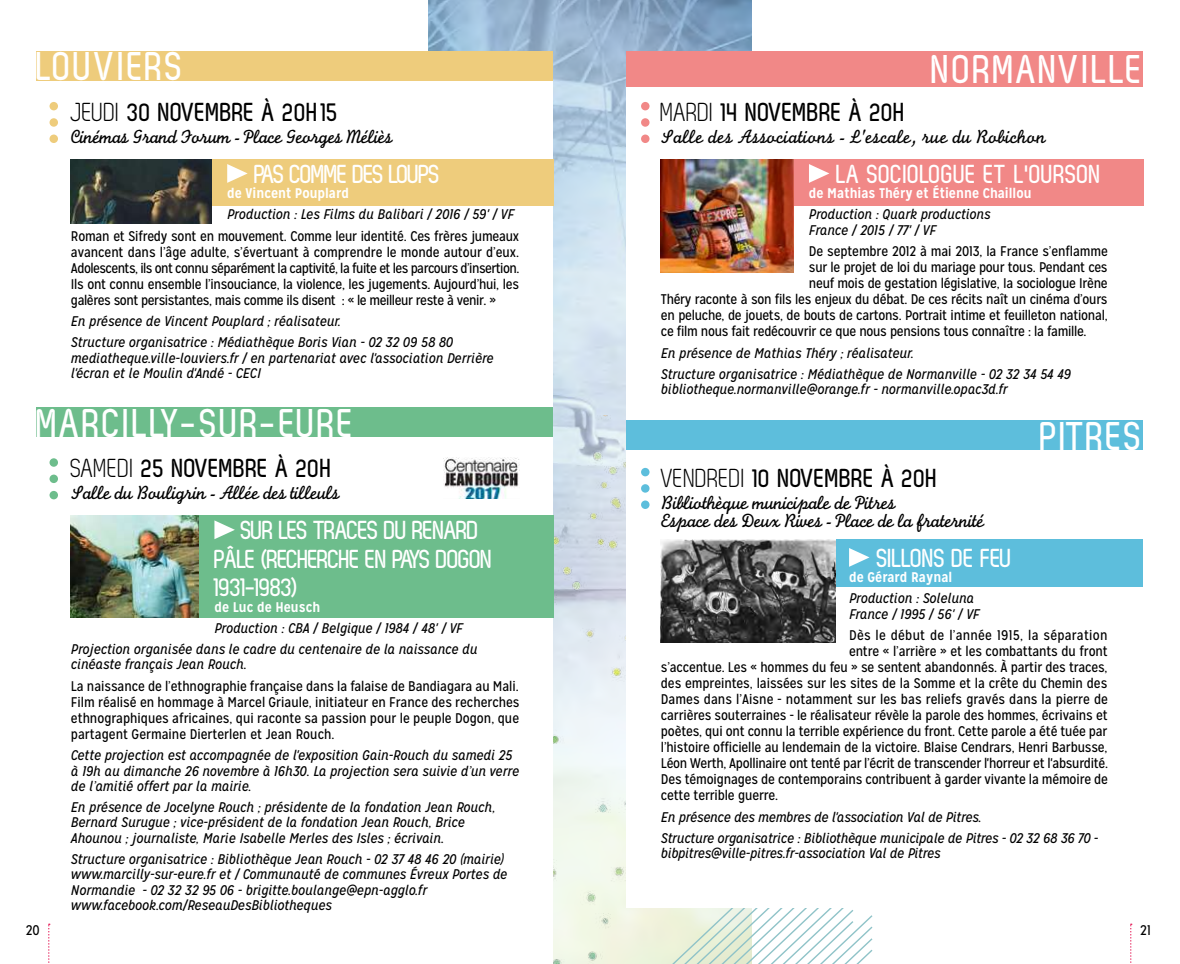
<style>
.page{position:relative;width:1180px;height:964px;background:#fff}
.page>*{position:absolute;margin:0;border:0;box-sizing:border-box;transform-origin:0 0}
.t1{font:700 40px "Zag";letter-spacing:.05em;color:#fff}
.t2{font:700 26px "Zag";color:#000}
.t3{font:700 26px/28.6px "Zag";letter-spacing:-.04em;color:#fff}
.t4{font:700 26px "Zag";color:#fff}
.t5{font:700 26px "Zag";letter-spacing:-.02em;color:#fff}
.t6{font:20px/18px "Monoline Script MT Std";letter-spacing:-.03em;color:#000}
.t7{font:20px "Monoline Script MT Std";color:#000}
.t8{font:14px/16px "Mission Gothic";letter-spacing:-.01em;color:#000;text-align:justify}
.t9{font:italic 14px/15.4px "Mission Gothic";color:#000}
.t10{font:700 14px "Mission Gothic";color:#fff}
.t11{font:14px "Mission Gothic";letter-spacing:.02em;color:#000}
.s1{font-family:"Zag Normal";font-weight:400}
</style>
<div class="page">
<img style="left:428px;top:0;width:323px;height:415px">
<img style="left:553px;top:415px;width:73px;height:549px">
<svg style="left:562px;top:832px;width:311px;height:132px"></svg>
<div style="left:37px;top:51px;width:516px;height:913px;background:#fff"></div>
<div style="left:626px;top:51px;width:516px;height:856px;background:#fff"></div>
<div style="left:71px;top:159px;width:482px;height:46px;background:#eecc7c"></div>
<div style="left:71px;top:515px;width:482px;height:103px;background:#6dbd8c"></div>
<svg style="left:227px;top:164px;width:21px;height:19px"></svg>
<svg style="left:214px;top:520px;width:21px;height:19px"></svg>
<div style="left:37px;top:51px;width:516px;height:29px;background:#eecc7c"></div>
<div style="left:37px;top:407px;width:516px;height:30px;background:#6dbd8c"></div>
<svg style="left:49px;top:102px;width:9px;height:41px"></svg>
<svg style="left:49px;top:458px;width:9px;height:41px"></svg>
<img style="left:71px;top:159px;width:140px;height:65px">
<img style="left:71px;top:515px;width:127px;height:103px">
<div style="left:626px;top:420px;width:516px;height:30px;background:#5dbedc"></div>
<div style="left:825px;top:539px;width:317px;height:48px;background:#5dbedc"></div>
<svg style="left:849px;top:548px;width:20px;height:19px"></svg>
<svg style="left:641px;top:468px;width:8px;height:41px"></svg>
<img style="left:660px;top:539px;width:175px;height:103px">
<div style="left:660px;top:159px;width:482px;height:46px;background:#f18887"></div>
<svg style="left:809px;top:164px;width:20px;height:19px"></svg>
<div style="left:626px;top:51px;width:516px;height:35px;background:#f18887"></div>
<svg style="left:641px;top:102px;width:8px;height:41px"></svg>
<img style="left:660px;top:159px;width:133px;height:114px">
<img style="left:444px;top:457px;width:75px;height:42px">
<svg style="left:48px;top:923px;width:2px;height:40px"></svg>
<svg style="left:1130px;top:923px;width:1px;height:40px"></svg>
<h1 class="t1" style="left:37px;top:44px;width:148px">LOUVIERS</h1>
<h2 class="t2" style="left:71px;top:98px;width:269px"><span class="s1">JEUDI</span> 30 NOVEMBRE À 20H 15</h2>
<h3 class="t6" style="left:71px;top:127px;width:323px">Cinémas Grand Forum - Place Georges Méliès</h3>
<h2 class="t3" style="left:254px;top:159px;width:187px">PAS COMME DES LOUPS</h2>
<p class="t10" style="left:227px;top:185px;width:123px">de Vincent Pouplard</p>
<p class="t9" style="left:227px;top:207px;width:288px">Production : Les Films du Balibari / 2016 / 59' / VF</p>
<p class="t8" style="left:71px;top:228px;width:450px">Roman et Sifredy sont en mouvement. Comme leur identité. Ces frères jumeaux avancent dans l’âge adulte, s’évertuant à comprendre le monde autour d’eux.<br>Adolescents, ils ont connu séparément la captivité, la fuite et les parcours d’insertion.<br>Ils ont connu ensemble l’insouciance, la violence, les jugements. Aujourd’hui, les galères sont persistantes, mais comme ils disent : « le meilleur reste à venir. »</p>
<p class="t9" style="left:71px;top:311px;width:383px;line-height:21px">En présence de Vincent Pouplard ; réalisateur.<br>Structure organisatrice : Médiathèque Boris Vian - 02 32 09 58 80</p>
<p class="t9" style="left:71px;top:350px;width:424px">mediatheque.ville-louviers.fr / en partenariat avec l'association Derrière l'écran et le Moulin d'Andé - CECI</p>
<h1 class="t1" style="left:37px;top:401px;width:315px">MARCILLY-SUR-EURE</h1>
<h2 class="t2" style="left:71px;top:454px;width:262px"><span class="s1">SAMEDI</span> 25 NOVEMBRE À 20H</h2>
<h3 class="t6" style="left:71px;top:484px;width:270px">Salle du Bouligrin - Allée des tilleuls</h3>
<h2 class="t3" style="left:214px;top:516px;width:280px;text-indent:26px">SUR LES TRACES DU RENARD<br>PÂLE (RECHERCHE EN PAYS DOGON<br>1931-1983)</h2>
<p class="t10" style="left:214px;top:598px;width:107px">de Luc de Heusch</p>
<p class="t9" style="left:71px;top:617px;width:408px;line-height:21px;text-indent:143px">Production : CBA / Belgique / 1984 / 48' / VF<br>Projection organisée dans le cadre du centenaire de la naissance du</p>
<p class="t9" style="left:71px;top:657px;width:177px">cinéaste français Jean Rouch.</p>
<p class="t8" style="left:71px;top:678px;width:450px">La naissance de l’ethnographie française dans la falaise de Bandiagara au Mali.<br>Film réalisé en hommage à Marcel Griaule, initiateur en France des recherches ethnographiques africaines, qui raconte sa passion pour le peuple Dogon, que partagent Germaine Dierterlen et Jean Rouch.</p>
<p class="t9" style="left:71px;top:748px;width:449px">Cette projection est accompagnée de l'exposition Gain-Rouch du samedi 25 à 19h au dimanche 26 novembre à 16h30. La projection sera suivie d’un verre de l’amitié offert par la mairie.</p>
<p class="t9" style="left:71px;top:799px;width:426px">En présence de Jocelyne Rouch ; présidente de la fondation Jean Rouch,<br>Bernard Surugue ; vice-président de la fondation Jean Rouch, Brice<br>Ahounou ; journaliste, Marie Isabelle Merles des Isles ; écrivain.</p>
<p class="t9" style="left:71px;top:851px;width:438px">Structure organisatrice : Bibliothèque Jean Rouch - 02 37 48 46 20 (mairie) www.marcilly-sur-eure.fr et / Communauté de communes Évreux Portes de Normandie - 02 32 32 95 06 - brigitte.boulange@epn-agglo.fr www.facebook.com/ReseauDesBibliotheques</p>
<h1 class="t1" style="left:931px;top:48px;width:209px">NORMANVILLE</h1>
<h2 class="t2" style="left:660px;top:98px;width:246px"><span class="s1">MARDI</span> 14 NOVEMBRE À 20H</h2>
<h3 class="t7" style="left:660px;top:124px;width:386px">Salle des Associations - L'escale, rue du Robichon</h3>
<h2 class="t4" style="left:836px;top:160px;width:266px">LA SOCIOLOGUE ET L'OURSON</h2>
<p class="t10" style="left:808px;top:185px;width:224px">de Mathias Théry et Étienne Chaillou</p>
<p class="t9" style="left:808px;top:207px;width:183px">Production : Quark productions<br>France / 2015 / 77' / VF</p>
<p class="t8" style="left:808px;top:244px;width:300px">De septembre 2012 à mai 2013, la France s’enflamme</p>
<p class="t8" style="left:808px;top:260px;width:300px">sur le projet de loi du mariage pour tous. Pendant ces</p>
<p class="t8" style="left:808px;top:276px;width:300px">neuf mois de gestation législative, Ia sociologue Irène</p>
<p class="t8" style="left:660px;top:292px;width:448px">Théry raconte à son fils les enjeux du débat. De ces récits naît un cinéma d’ours</p>
<p class="t8" style="left:660px;top:308px;width:448px">en peluche, de jouets, de bouts de cartons. Portrait intime et feuilleton national,</p>
<p class="t8" style="left:660px;top:324px;width:427px">ce film nous fait redécouvrir ce que nous pensions tous connaître : la famille.</p>
<p class="t9" style="left:660px;top:342px;width:411px;line-height:21px">En présence de Mathias Théry ; réalisateur.<br>Structure organisatrice : Médiathèque de Normanville - 02 32 34 54 49</p>
<p class="t9" style="left:660px;top:381px;width:348px">bibliotheque.normanville@orange.fr - normanville.opac3d.fr</p>
<h1 class="t1" style="left:1040px;top:414px;width:103px">PITRES</h1>
<h2 class="t2" style="left:660px;top:463px;width:278px"><span class="s1">VENDREDI</span> 10 NOVEMBRE À 20H</h2>
<h3 class="t6" style="left:660px;top:493px;width:325px">Bibliothèque municipale de Pitres<br>Espace des Deux Rives - Place de la fraternité</h3>
<h2 class="t5" style="left:876px;top:543px;width:137px">SILLONS DE FEU</h2>
<p class="t10" style="left:849px;top:568px;width:105px">de Gérard Raynal</p>
<p class="t9" style="left:849px;top:591px;width:132px">Production : Soleluna<br>France / 1995 / 56' / VF</p>
<p class="t11" style="left:849px;top:627px;width:260px">Dès le début de l’année 1915, la séparation</p>
<p class="t8" style="left:849px;top:643px;width:260px">entre « l’arrière » et les combattants du front</p>
<p class="t8" style="left:660px;top:659px;width:448px">s’accentue. Les « hommes du feu » se sentent abandonnés. À partir des traces,</p>
<p class="t8" style="left:660px;top:675px;width:448px">des empreintes, laissées sur les sites de la Somme et la crête du Chemin des</p>
<p class="t8" style="left:660px;top:692px;width:448px">Dames dans l’Aisne - notamment sur les bas reliefs gravés dans la pierre de</p>
<p class="t8" style="left:660px;top:708px;width:448px">carrières souterraines - le réalisateur révèle la parole des hommes, écrivains et</p>
<p class="t8" style="left:660px;top:724px;width:448px">poètes, qui ont connu la terrible expérience du front. Cette parole a été tuée par</p>
<p class="t8" style="left:660px;top:740px;width:448px">l’histoire officielle au lendemain de la victoire. Blaise Cendrars, Henri Barbusse,</p>
<p class="t8" style="left:660px;top:756px;width:448px">Léon Werth, Apollinaire ont tenté par l’écrit de transcender l'horreur et l'absurdité.</p>
<p class="t8" style="left:660px;top:772px;width:448px">Des témoignages de contemporains contribuent à garder vivante la mémoire de</p>
<p class="t8" style="left:660px;top:788px;width:119px">cette terrible guerre.</p>
<p class="t9" style="left:660px;top:806px;width:439px;line-height:21px">En présence des membres de l'association Val de Pitres.<br>Structure organisatrice : Bibliothèque municipale de Pitres - 02 32 68 36 70 -</p>
<p class="t9" style="left:660px;top:845px;width:281px">bibpitres@ville-pitres.fr-association Val de Pitres</p>
<p class="t8" style="left:26px;top:922px;width:16px">20</p>
<p class="t8" style="left:1140px;top:922px;width:12px">21</p>
</div>
